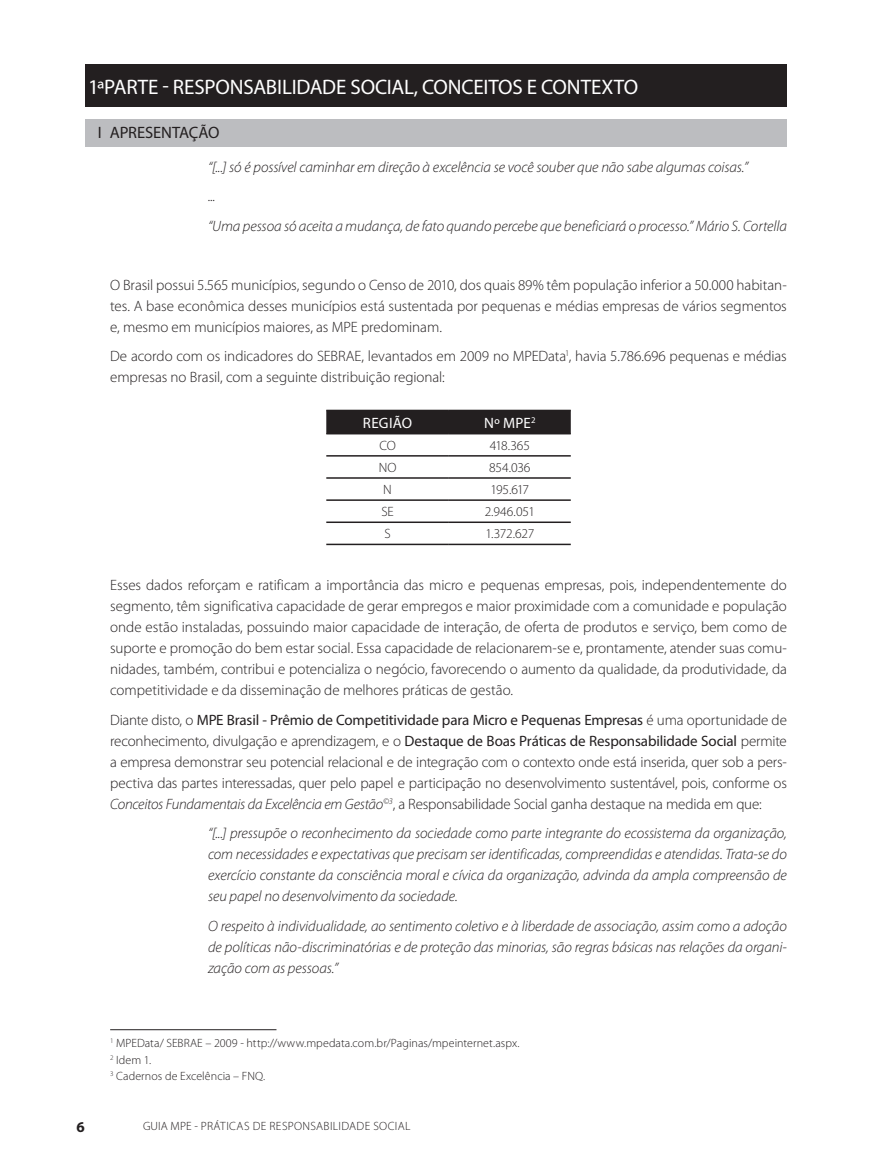
<style>
.page{position:relative;width:872px;height:1170px;background:#fff}
.page>*{position:absolute;margin:0;border:0;box-sizing:border-box;transform-origin:0 0}
.Título{font:21px "Myriad Pro";letter-spacing:-.01em;color:#fff}
.Sub_título{font:16.5px "Myriad Pro";letter-spacing:-.01em;color:#231f20}
.Texto_corrido{font:300 15px/21px "Myriad Pro";letter-spacing:-.005em;color:#231f20;text-align:justify}
.Recuo{font:italic 300 15px/21px "Myriad Pro";letter-spacing:-.005em;color:#231f20;text-align:justify}
.Texto_tabela{font:15px "Myriad Pro";letter-spacing:.02em;color:#fff}
.t1{font:700 15px "Myriad Pro";color:#231f20}
.Texto_tabela-2{font:300 13.5px "Myriad Pro";letter-spacing:-.015em;color:#231f20}
.referências_barra{font:300 12px "Myriad Pro";letter-spacing:.01em;color:#231f20}
.s1{font-weight:400}
.s2{font-style:italic}
</style>
<div class="page">
<div style="left:85px;top:64px;width:702px;height:42px;background:#231f20"></div>
<div style="left:85px;top:119px;width:702px;height:28px;background:#bcbdc0"></div>
<div style="left:326px;top:411px;width:245px;height:22px;background:#231f20"></div>
<hr style="left:326px;top:409px;width:123px;height:2px;background:#231f20">
<hr style="left:449px;top:409px;width:122px;height:2px;background:#231f20">
<hr style="left:326px;top:433px;width:123px;height:1px;background:#231f20">
<hr style="left:449px;top:433px;width:122px;height:1px;background:#231f20">
<hr style="left:326px;top:455px;width:123px;height:1px;background:#231f20">
<hr style="left:449px;top:455px;width:122px;height:1px;background:#231f20">
<hr style="left:326px;top:477px;width:123px;height:1px;background:#231f20">
<hr style="left:449px;top:477px;width:122px;height:1px;background:#231f20">
<hr style="left:326px;top:499px;width:123px;height:2px;background:#231f20">
<hr style="left:449px;top:499px;width:122px;height:2px;background:#231f20">
<hr style="left:326px;top:521px;width:123px;height:2px;background:#231f20">
<hr style="left:449px;top:521px;width:122px;height:2px;background:#231f20">
<hr style="left:326px;top:543px;width:123px;height:2px;background:#231f20">
<hr style="left:449px;top:543px;width:122px;height:2px;background:#231f20">
<hr style="left:110px;top:1029px;width:166px;height:1px;background:#231f20">
<p class="Título" style="left:88px;top:74px;width:552px">1ªPARTE - RESPONSABILIDADE SOCIAL, CONCEITOS E CONTEXTO</p>
<p class="Sub_título" style="left:98px;top:122px;width:123px">I APRESENTAÇÃO</p>
<p class="Recuo" style="left:208px;top:156px;width:541px">“[...] só é possível caminhar em direção à excelência se você souber que não sabe algumas coisas.”</p>
<p class="Recuo" style="left:208px;top:186px;width:9px">...</p>
<p class="Recuo" style="left:208px;top:215px;width:580px">“Uma pessoa só aceita a mudança, de fato quando percebe que beneficiará o processo.” Mário S. Cortella</p>
<p class="Texto_corrido" style="left:110px;top:274px;width:678px">O Brasil possui 5.565 municípios, segundo o Censo de 2010, dos quais 89% têm população inferior a 50.000 habitan&shy;tes. A base econômica desses municípios está sustentada por pequenas e médias empresas de vários segmentos e, mesmo em municípios maiores, as MPE predominam.</p>
<p class="Texto_corrido" style="left:110px;top:346px;width:678px">De acordo com os indicadores do SEBRAE, levantados em 2009 no MPEData<sup>1</sup>, havia 5.786.696 pequenas e médias empresas no Brasil, com a seguinte distribuição regional:</p>
<p class="Texto_tabela" style="left:363px;top:413px;width:51px">REGIÃO</p>
<p class="Texto_tabela" style="left:484px;top:413px;width:53px">Nº MPE<sup>2</sup></p>
<p class="Texto_tabela-2" style="left:379px;top:438px;width:18px">CO</p>
<p class="Texto_tabela-2" style="left:490px;top:438px;width:42px">418.365</p>
<p class="Texto_tabela-2" style="left:379px;top:460px;width:19px">NO</p>
<p class="Texto_tabela-2" style="left:489px;top:460px;width:43px">854.036</p>
<p class="Texto_tabela-2" style="left:383px;top:482px;width:10px">N</p>
<p class="Texto_tabela-2" style="left:490px;top:482px;width:40px">195.617</p>
<p class="Texto_tabela-2" style="left:381px;top:504px;width:14px">SE</p>
<p class="Texto_tabela-2" style="left:485px;top:504px;width:52px">2.946.051</p>
<p class="Texto_tabela-2" style="left:384px;top:526px;width:8px">S</p>
<p class="Texto_tabela-2" style="left:485px;top:526px;width:50px">1.372.627</p>
<p class="Texto_corrido" style="left:110px;top:574px;width:678px">Esses dados reforçam e ratificam a importância das micro e pequenas empresas, pois, independentemente do segmento, têm significativa capacidade de gerar empregos e maior proximidade com a comunidade e população onde estão instaladas, possuindo maior capacidade de interação, de oferta de produtos e serviço, bem como de suporte e promoção do bem estar social. Essa capacidade de relacionarem-se e, prontamente, atender suas comu&shy;nidades, também, contribui e potencializa o negócio, favorecendo o aumento da qualidade, da produtividade, da competitividade e da disseminação de melhores práticas de gestão.</p>
<p class="Texto_corrido" style="left:110px;top:709px;width:678px">Diante disto, o <span class="s1">MPE Brasil - Prêmio de Competitividade para Micro e Pequenas Empresas</span> é uma oportunidade de reconhecimento, divulgação e aprendizagem, e o <span class="s1">Destaque de Boas Práticas de Responsabilidade Social</span> permite a empresa demonstrar seu potencial relacional e de integração com o contexto onde está inserida, quer sob a pers&shy;pectiva das partes interessadas, quer pelo papel e participação no desenvolvimento sustentável, pois, conforme os <span class="s2">Conceitos Fundamentais da Excelência em Gestão</span><sup>©3</sup>, a Responsabilidade Social ganha destaque na medida em que:</p>
<p class="Recuo" style="left:208px;top:822px;width:580px">“[...] pressupõe o reconhecimento da sociedade como parte integrante do ecossistema da organização, com necessidades e expectativas que precisam ser identificadas, compreendidas e atendidas. Trata-se do exercício constante da consciência moral e cívica da organização, advinda da ampla compreensão de seu papel no desenvolvimento da sociedade.</p>
<p class="Recuo" style="left:208px;top:914px;width:580px">O respeito à individualidade, ao sentimento coletivo e à liberdade de associação, assim como a adoção de políticas não-discriminatórias e de proteção das minorias, são regras básicas nas relações da organi&shy;zação com as pessoas.”</p>
<p class="referências_barra" style="left:110px;top:1036px;width:411px"><sup>1</sup> MPEData/ SEBRAE – 2009 - http://www.mpedata.com.br/Paginas/mpeinternet.aspx.</p>
<p class="referências_barra" style="left:110px;top:1052px;width:43px"><sup>2</sup> Idem 1.</p>
<p class="referências_barra" style="left:110px;top:1069px;width:156px"><sup>3</sup> Cadernos de Excelência – FNQ.</p>
<p class="t1" style="left:77px;top:1117px;width:10px">6</p>
<p class="referências_barra" style="left:143px;top:1119px;width:269px">GUIA MPE - PRÁTICAS DE RESPONSABILIDADE SOCIAL</p>
</div>
